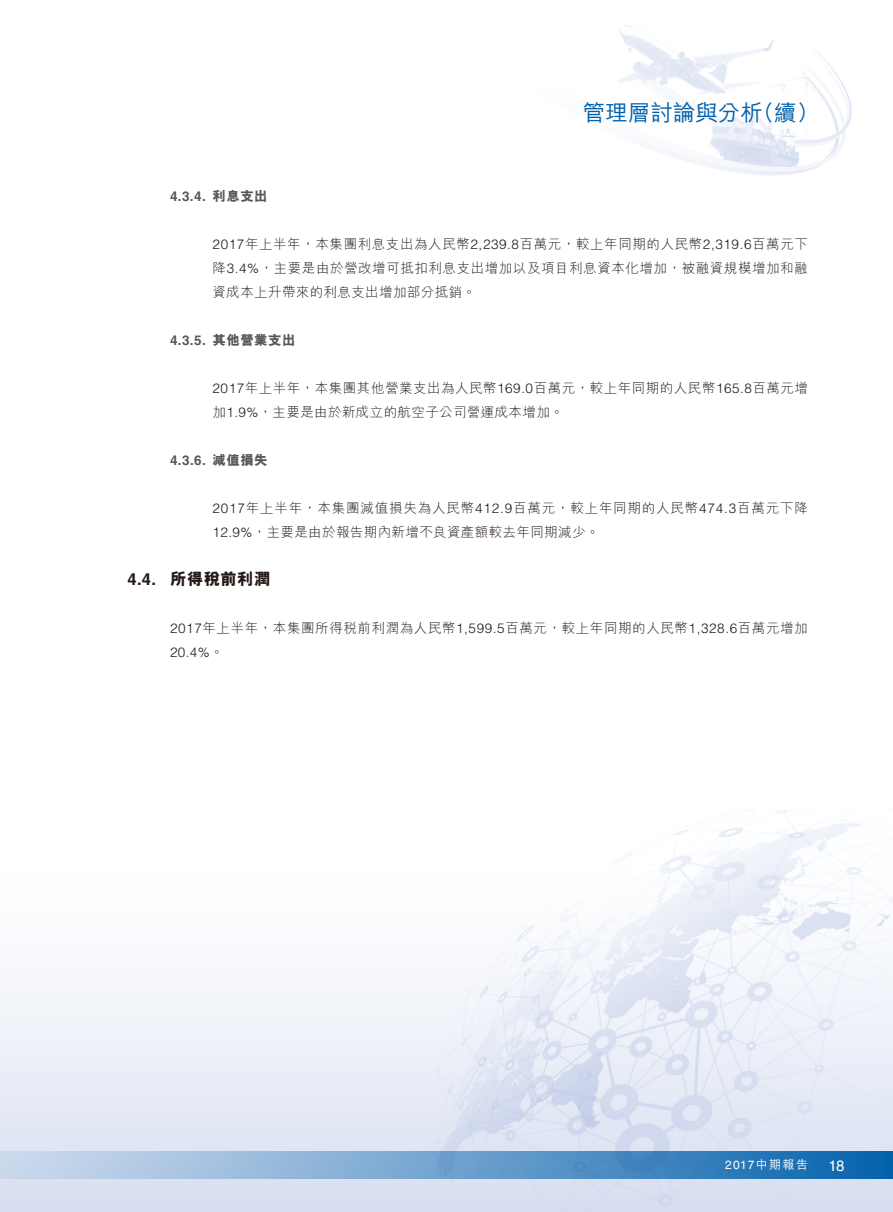
<style>
.page{position:relative;width:893px;height:1212px;background:#fff}
.page>*{position:absolute;margin:0;border:0;box-sizing:border-box;transform-origin:0 0}
.t1{font:500 22.5px "M Hei HK";color:#0060ab}
.t2{font:800 16.5px "M Hei HK";letter-spacing:.02em;color:#231916}
.t3{font:700 16.5px "Helvetica LT Std";color:#231916}
.t4{font:15px "Helvetica LT Std";color:#fff}
.t5{font:300 13.5px/24px "M Hei HK";letter-spacing:.04em;color:#231916;text-align:justify}
.t6{font:300 13.5px/24px "M Hei HK";letter-spacing:.06em;color:#231916}
.t7{font:700 13.5px "Helvetica LT Std";color:#595857}
.t8{font:800 13.5px "M Hei HK";letter-spacing:.03em;color:#595857}
.t9{font:300 13.5px "Helvetica LT Std";color:#231916}
.t10{font:12px "Helvetica LT Std";color:#fff}
.s1{font-family:"Helvetica LT Std"}
.s2{font-family:"M Hei HK"}
.s3{font-family:"M Hei HK";font-weight:500}
</style>
<div class="page">
<img style="left:0;top:25px;width:893px;height:1187px">
<h1 class="t1" style="left:583px;top:96px;width:181px">管理層討論與分析</h1>
<h1 class="t1" style="left:752px;top:96px;width:69px">（續(</h1>
<p class="t3" style="left:128px;top:569px;width:30px">4.4.</p>
<p class="t7" style="left:170px;top:188px;width:37px">4.3.4.</p>
<p class="t8" style="left:213px;top:189px;width:57px">利息支出</p>
<p class="t7" style="left:170px;top:332px;width:37px">4.3.5.</p>
<p class="t5" style="left:213px;top:232px;width:597px"><span class="s1">2017</span>年上半年，本集團利息支出為人民幣<span class="s1">2,239.8</span>百萬元，較上年同期的人民幣<span class="s1">2,319.6</span>百萬元下降<span class="s1">3.4%</span>，主要是由於營改增可抵扣利息支出增加以及項目利息資本化增加，被融資規模增加和融資成本上升帶來的利息支出增加部分抵銷。</p>
<p class="t8" style="left:213px;top:333px;width:84px">其他營業支出</p>
<p class="t7" style="left:170px;top:452px;width:37px">4.3.6.</p>
<p class="t5" style="left:213px;top:376px;width:597px"><span class="s1">2017</span>年上半年，本集團其他營業支出為人民幣<span class="s1">169.0</span>百萬元，較上年同期的人民幣<span class="s1">165.8</span>百萬元增加<span class="s1">1.9%</span>，主要是由於新成立的航空子公司營運成本增加。</p>
<p class="t8" style="left:213px;top:453px;width:57px">減值損失</p>
<p class="t6" style="left:213px;top:496px;width:597px"><span class="s1">2017</span>年上半年，本集團減值損失為人民幣<span class="s1">412.9</span>百萬元，較上年同期的人民幣<span class="s1">474.3</span>百萬元下降<br><span class="s1">12.9%</span>，主要是由於報告期內新增不良資產額較去年同期減少。</p>
<p class="t2" style="left:170px;top:571px;width:102px">所得稅前利潤</p>
<p class="t5" style="left:170px;top:616px;width:639px"><span class="s1">2017</span>年上半年，本集團所得稅前利潤為人民幣<span class="s1">1,599.5</span>百萬元，較上年同期的人民幣<span class="s1">1,328.6</span>百萬元增加</p>
<p class="t9" style="left:170px;top:644px;width:55px">20.4%<span class="s2">。</span></p>
<p class="t10" style="left:725px;top:1158px;width:84px">2017<span class="s3">中期報告</span></p>
<p class="t4" style="left:828px;top:1156px;width:18px">18</p>
</div>
